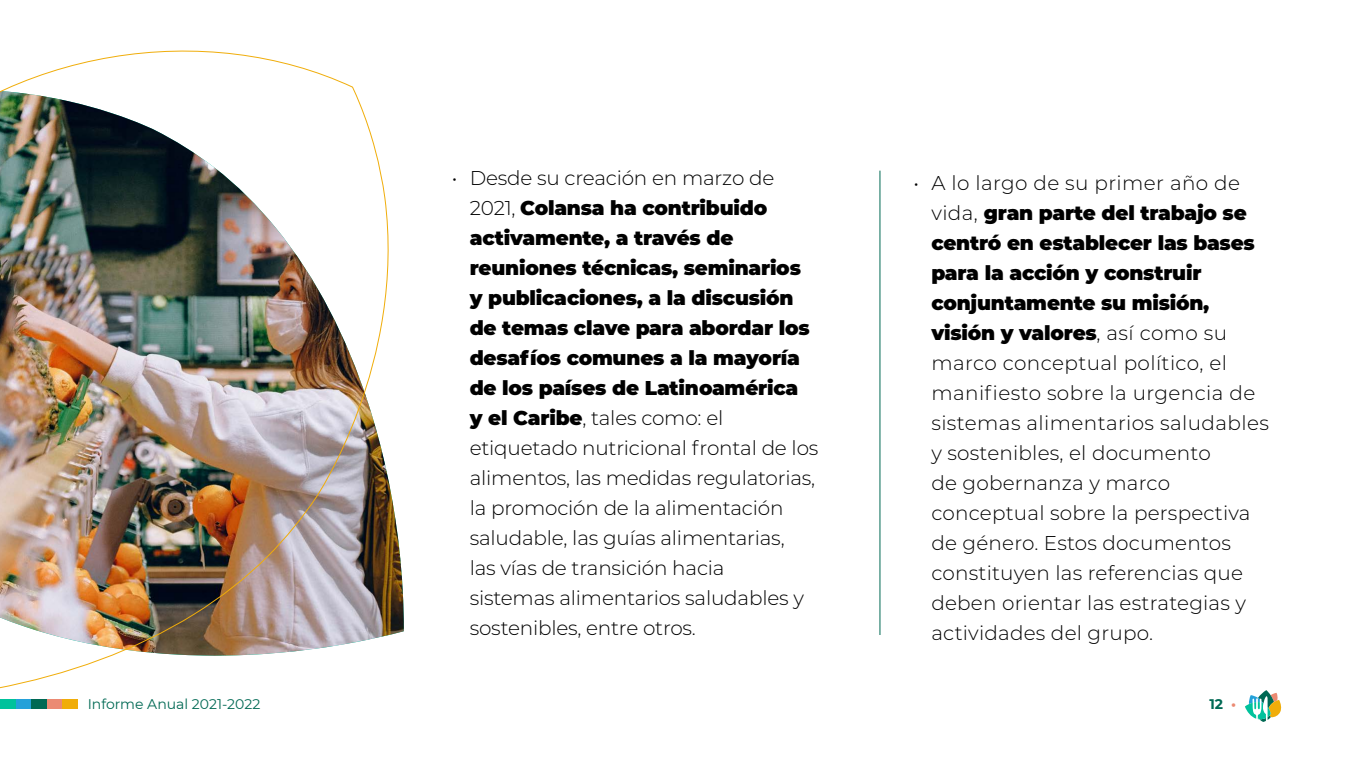
<style>
.page{position:relative;width:1366px;height:768px;background:#fff}
.page>*{position:absolute;margin:0;border:0;box-sizing:border-box;transform-origin:0 0}
.t1{font:300 20px/30px "Montserrat";color:#000}
.t2{font:14px "Montserrat";color:#006954}
.t3{font:700 14px "Montserrat";color:#006954}
.s1{font-weight:900}
.s2{color:#eb8a73}
</style>
<div class="page">
<svg style="left:1245px;top:690px;width:37px;height:32px"></svg>
<div style="left:47px;top:699px;width:15px;height:10px;background:#eb8a73"></div>
<div style="left:16px;top:699px;width:15px;height:10px;background:#24a1d9"></div>
<div style="left:31px;top:699px;width:16px;height:10px;background:#006954"></div>
<div style="left:62px;top:699px;width:16px;height:10px;background:#f0ad0a"></div>
<div style="left:0;top:699px;width:16px;height:10px;background:#00c29c"></div>
<hr style="left:880px;top:171px;width:1px;height:464px;background:#006954">
<img style="left:0;top:50px;width:404px;height:639px">
<p class="t1" style="left:470px;top:162px;width:350px;text-indent:-18px">• Desde su creación en marzo de<br>2021, <span class="s1">Colansa ha contribuido activamente, a través de reuniones técnicas, seminarios y publicaciones, a la discusión de temas clave para abordar los desafíos comunes a la mayoría de los países de Latinoamérica<br>y el Caribe</span>, tales como: el etiquetado nutricional frontal de los alimentos, las medidas regulatorias, la promoción de la alimentación saludable, las guías alimentarias,<br>las vías de transición hacia<br>sistemas alimentarios saludables y sostenibles, entre otros.</p>
<p class="t1" style="left:931px;top:167px;width:339px;text-indent:-18px">• A lo largo de su primer año de vida, <span class="s1">gran parte del trabajo se centró en establecer las bases para la acción y construir conjuntamente su misión, visión y valores</span>, así como su marco conceptual político, el manifiesto sobre la urgencia de sistemas alimentarios saludables y sostenibles, el documento<br>de gobernanza y marco conceptual sobre la perspectiva de género. Estos documentos constituyen las referencias que deben orientar las estrategias y actividades del grupo.</p>
<p class="t2" style="left:88px;top:694px;width:174px">Informe Anual 2021-2022</p>
<p class="t3" style="left:1209px;top:694px;width:28px">12 <span class="s2">•</span></p>
</div>
